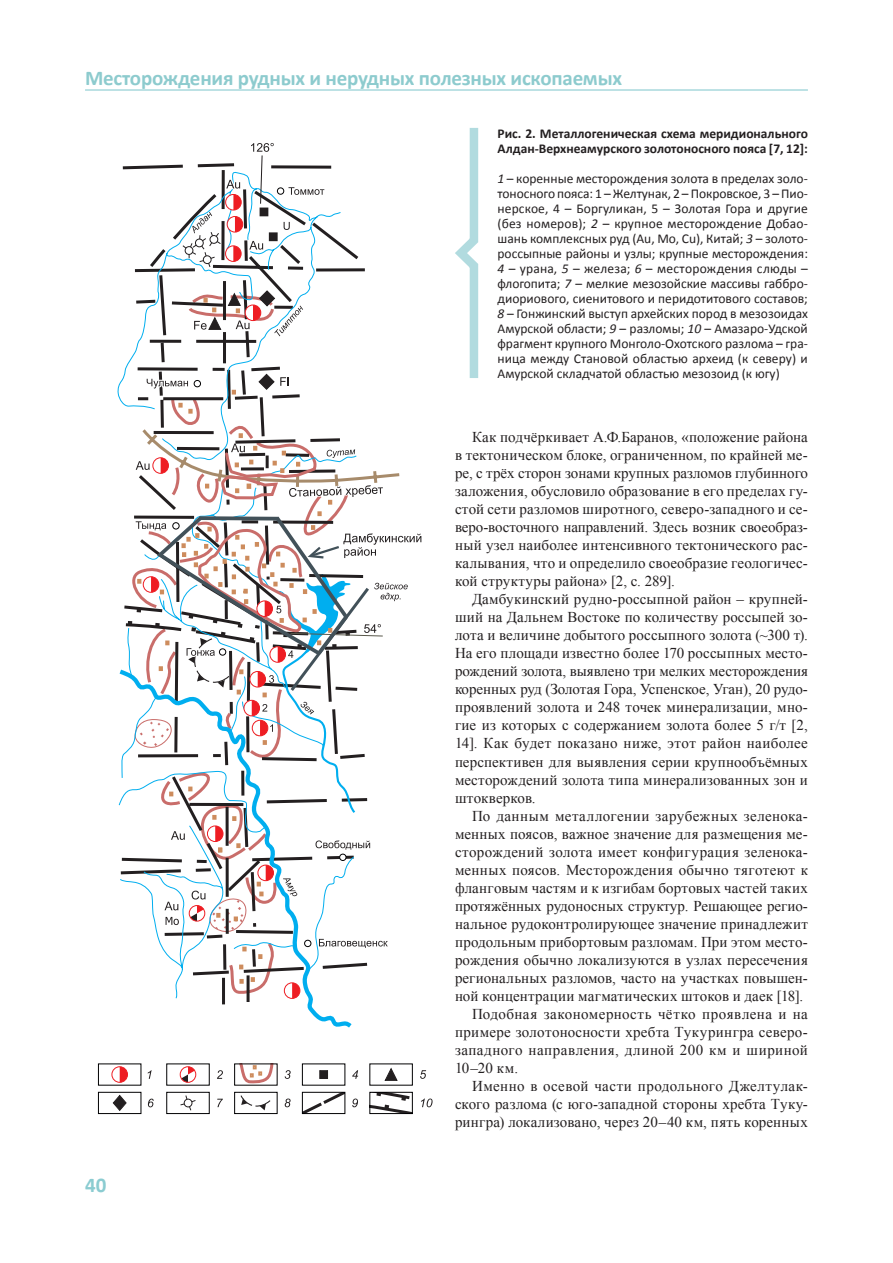
<style>
.page{position:relative;width:893px;height:1263px;background:#fff}
.page>*{position:absolute;margin:0;border:0;box-sizing:border-box;transform-origin:0 0}
.t1{font:700 21px "Calibri";letter-spacing:-.01em;color:#8dcbce}
.t2{font:700 21px "Calibri";color:#8bccd1}
.Основной_текст{font:15px/18px "Times New Roman";letter-spacing:.015em;color:#231f20;text-align:justify}
.подрисуночная_подпис{font:13.5px/15px "Calibri";color:#231f20;text-align:justify}
.подрисуночная_подпис-2{font:700 13.5px/15px "Calibri";color:#231f20}
.s1{font-style:italic}
</style>
<div class="page">
<hr style="left:85px;top:89px;width:723px;height:2px;background:#8bccd1">
<svg style="left:125px;top:143px;width:296px;height:864px"></svg>
<svg style="left:112px;top:1067px;width:15px;height:15px"></svg>
<div style="left:111px;top:1066px;width:17px;height:17px;border:1px solid #ee1d23;border-radius:50%"></div>
<svg style="left:120px;top:1067px;width:7px;height:15px"></svg>
<div style="left:180px;top:1066px;width:16px;height:17px;border:1px solid #ee1d23;border-radius:50%"></div>
<svg style="left:181px;top:1067px;width:14px;height:15px"></svg>
<svg style="left:239px;top:1065px;width:35px;height:18px"></svg>
<div style="left:320px;top:1071px;width:8px;height:7px;background:#231f20"></div>
<div style="left:319px;top:1070px;width:9px;height:9px;border:1px solid #231f20"></div>
<svg style="left:384px;top:1067px;width:14px;height:14px"></svg>
<div style="left:98px;top:1092px;width:43px;height:22px;border:1px solid #000002"></div>
<svg style="left:112px;top:1094px;width:15px;height:17px"></svg>
<div style="left:166px;top:1092px;width:44px;height:22px;border:1px solid #000002"></div>
<svg style="left:180px;top:1095px;width:16px;height:16px"></svg>
<div style="left:184px;top:1099px;width:8px;height:8px;background:#fff;border-radius:50%"></div>
<div style="left:184px;top:1099px;width:8px;height:8px;border:1px solid #231f20;border-radius:50%"></div>
<svg style="left:240px;top:1095px;width:31px;height:15px"></svg>
<div style="left:234px;top:1092px;width:44px;height:22px;border:1px solid #000002"></div>
<svg style="left:371px;top:1094px;width:40px;height:18px"></svg>
<div style="left:369px;top:1092px;width:44px;height:22px;border:1px solid #000002"></div>
<svg style="left:304px;top:1094px;width:39px;height:18px"></svg>
<div style="left:302px;top:1092px;width:43px;height:22px;border:1px solid #000002"></div>
<svg style="left:148px;top:1070px;width:4px;height:9px"></svg>
<svg style="left:148px;top:1098px;width:6px;height:9px"></svg>
<svg style="left:285px;top:1070px;width:6px;height:9px"></svg>
<svg style="left:352px;top:1070px;width:6px;height:9px"></svg>
<svg style="left:420px;top:1070px;width:6px;height:9px"></svg>
<svg style="left:217px;top:1070px;width:6px;height:9px"></svg>
<svg style="left:217px;top:1099px;width:6px;height:8px"></svg>
<svg style="left:285px;top:1098px;width:6px;height:9px"></svg>
<svg style="left:352px;top:1098px;width:6px;height:9px"></svg>
<svg style="left:421px;top:1098px;width:12px;height:9px"></svg>
<svg style="left:455px;top:128px;width:24px;height:250px"></svg>
<h1 class="t1" style="left:85px;top:65px;width:538px">Месторождения рудных и нерудных полезных ископаемых</h1>
<p class="подрисуночная_подпис-2" style="left:497px;top:126px;width:312px">Рис. 2. Металлогеническая схема меридионального<br>Алдан-Верхнеамурского золотоносного пояса [7, 12]:</p>
<p class="подрисуночная_подпис" style="left:497px;top:171px;width:312px"><span class="s1">1</span> – коренные месторождения золота в пределах золо&shy;тоносного пояса: 1 – Желтунак, 2 – Покровское, 3 – Пио&shy;нерское, 4 – Боргуликан, 5 – Золотая Гора и другие (без номеров); <span class="s1">2</span> – крупное месторождение Добао&shy;шань комплексных руд (Au, Mo, Cu), Китай; <span class="s1">3</span> – золото&shy;россыпные районы и узлы; крупные месторождения:<br><span class="s1">4</span> – урана, <span class="s1">5</span> – железа; <span class="s1">6</span> – месторождения слюды – флогопита; <span class="s1">7</span> – мелкие мезозойские массивы габбро&shy;диориового, сиенитового и перидотитового составов; <span class="s1">8</span> – Гонжинский выступ архейских пород в мезозоидах Амурской области; <span class="s1">9</span> – разломы; <span class="s1">10</span> – Амазаро-Удской фрагмент крупного Монголо-Охотского разлома – гра&shy;ница между Становой областью археид (к северу) и Амурской складчатой областью мезозоид (к югу)</p>
<h1 class="t2" style="left:85px;top:1171px;width:23px">40</h1>
<p class="Основной_текст" style="left:455px;top:428px;width:354px;text-indent:17px">Как подчёркивает А.Ф.Баранов, «положение района в тектоническом блоке, ограниченном, по крайней ме&shy;ре, с трёх сторон зонами крупных разломов глубинного заложения, обусловило образование в его пределах гу&shy;стой сети разломов широтного, северо-западного и се&shy;веро-восточного направлений. Здесь возник своеобраз&shy;ный узел наиболее интенсивного тектонического рас&shy;калывания, что и определило своеобразие геологичес&shy;кой структуры района» [2, с. 289].</p>
<p class="Основной_текст" style="left:455px;top:590px;width:354px;text-indent:17px">Дамбукинский рудно-россыпной район – крупней&shy;ший на Дальнем Востоке по количеству россыпей зо&shy;лота и величине добытого россыпного золота (~300 т).<br>На его площади известно более 170 россыпных место&shy;рождений золота, выявлено три мелких месторождения коренных руд (Золотая Гора, Успенское, Уган), 20 рудо&shy;проявлений золота и 248 точек минерализации, мно&shy;гие из которых с содержанием золота более 5 г/т [2, 14]. Как будет показано ниже, этот район наиболее перспективен для выявления серии крупнообъёмных месторождений золота типа минерализованных зон и штокверков.</p>
<p class="Основной_текст" style="left:455px;top:806px;width:354px;text-indent:17px">По данным металлогении зарубежных зеленока&shy;менных поясов, важное значение для размещения ме&shy;сторождений золота имеет конфигурация зеленока&shy;менных поясов. Месторождения обычно тяготеют к фланговым частям и к изгибам бортовых частей таких протяжённых рудоносных структур. Решающее регио&shy;нальное рудоконтролирующее значение принадлежит продольным прибортовым разломам. При этом место&shy;рождения обычно локализуются в узлах пересечения региональных разломов, часто на участках повышен&shy;ной концентрации магматических штоков и даек [18].</p>
<p class="Основной_текст" style="left:455px;top:1004px;width:354px;text-indent:17px">Подобная закономерность чётко проявлена и на примере золотоносности хребта Тукурингра северо&shy;западного направления, длиной 200 км и шириной 10–20 км.</p>
<p class="Основной_текст" style="left:455px;top:1076px;width:354px;text-indent:17px">Именно в осевой части продольного Джелтулак&shy;ского разлома (с юго-западной стороны хребта Туку&shy;рингра) локализовано, через 20–40 км, пять коренных</p>
</div>
